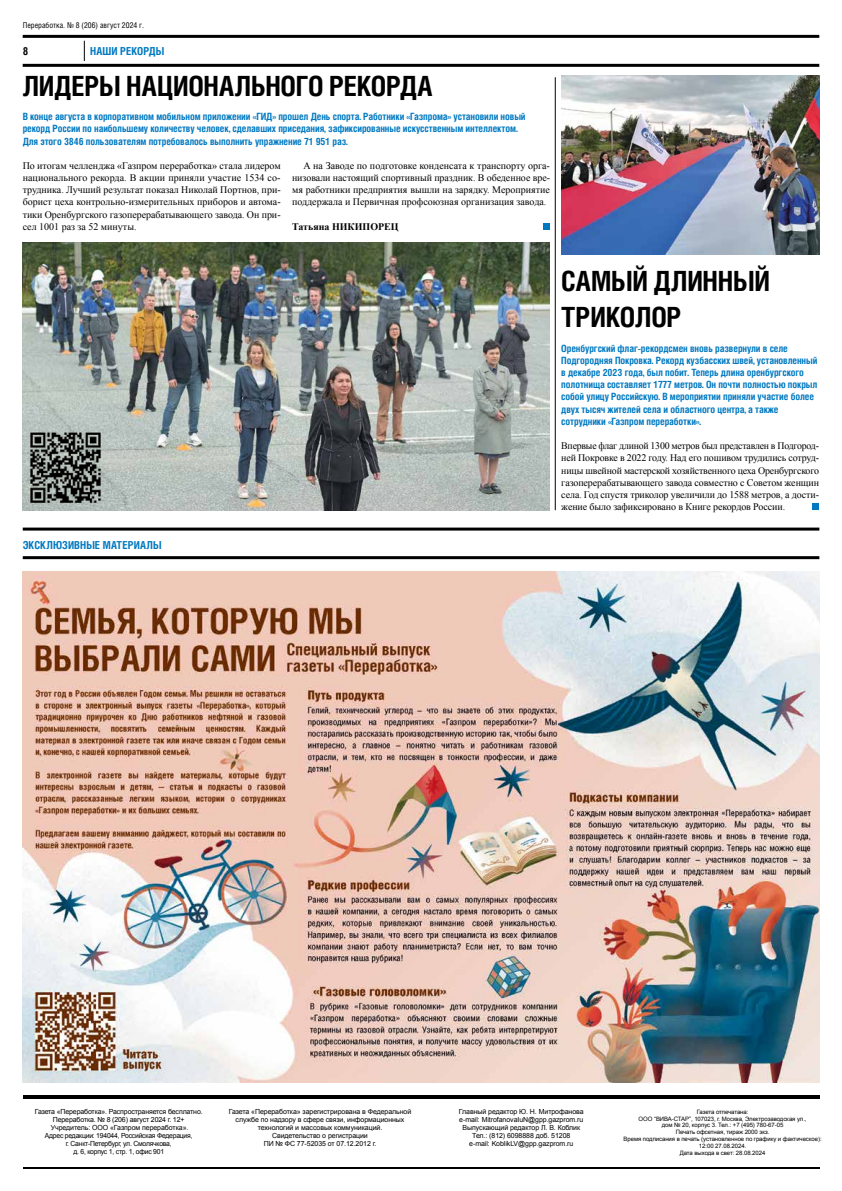
<style>
.page{position:relative;width:842px;height:1191px;background:#fff}
.page>*{position:absolute;margin:0;border:0;box-sizing:border-box;transform-origin:0 0}
.t1{font:700 condensed 27.9px/36.5px "Helios C Cn";letter-spacing:-.01em;color:#000}
.t2{font:700 condensed 11px "Helios";letter-spacing:.005em;color:#0079c1}
.t3{font:700 condensed 11px "Helios";color:#000}
.t4{font:10px/12.2px "Times New Roman";letter-spacing:-.005em;color:#000;text-align:justify}
.t5{font:700 condensed 10px/12.2px "Helios C Cn";letter-spacing:-.01em;color:#0079c1}
.t6{font:700 10px "Times New Roman";color:#000}
.t7{font:condensed 8px "Helios";color:#000}
.t8{font:7px/8px "Arial";letter-spacing:-.01em;color:#000;text-align:center}
.t9{font:7px/8px "Arial";letter-spacing:-.03em;color:#000;text-align:center}
.t10{font:6px/6.8px "Arial";letter-spacing:-.01em;color:#000;text-align:center}
</style>
<div class="page">
<svg style="left:84px;top:41px;width:1px;height:20px"></svg>
<hr style="left:23px;top:64px;width:796px;height:3px;background:#000">
<hr style="left:23px;top:35px;width:796px;height:3px;background:#000">
<hr style="left:23px;top:1167px;width:796px;height:1px;background:#000">
<hr style="left:23px;top:1095px;width:796px;height:3px;background:#000">
<div style="left:543px;top:223px;width:7px;height:7px;background:#0079c1"></div>
<div style="left:812px;top:503px;width:7px;height:7px;background:#0079c1"></div>
<hr style="left:555px;top:77px;width:1px;height:433px;background:#000">
<img style="left:23px;top:242px;width:526px;height:268px">
<img style="left:23px;top:571px;width:796px;height:511px">
<hr style="left:23px;top:556px;width:796px;height:3px;background:#000">
<hr style="left:23px;top:527px;width:796px;height:3px;background:#000">
<img style="left:561px;top:76px;width:258px;height:178px">
<img style="left:23px;top:425px;width:85px;height:85px">
<p class="t7" style="left:23px;top:21px;width:123px">Переработка. № 8 (206) август 2024 г.</p>
<p class="t3" style="left:23px;top:44px;width:7px">8</p>
<p class="t2" style="left:90px;top:44px;width:76px">НАШИ РЕКОРДЫ</p>
<h1 class="t1" style="left:23px;top:67px;width:411px">ЛИДЕРЫ НАЦИОНАЛЬНОГО РЕКОРДА</h1>
<p class="t5" style="left:23px;top:110px;width:504px">В конце августа в корпоративном мобильном приложении «ГИД» прошел День спорта. Работники «Газпрома» установили новый рекорд России по наибольшему количеству человек, сделавших приседания, зафиксированные искусственным интеллектом.<br>Для этого 3846 пользователям потребовалось выполнить упражнение 71 951 раз.</p>
<p class="t4" style="left:23px;top:159px;width:260px">По итогам челленджа «Газпром переработка» стала лидером национального рекорда. В акции приняли участие 1534 со&shy;трудника. Лучший результат показал Николай Портнов, при&shy;борист цеха контрольно-измерительных приборов и автома&shy;тики Оренбургского газоперерабатывающего завода. Он при&shy;сел 1001 раз за 52 минуты.</p>
<p class="t4" style="left:292px;top:159px;width:259px;text-indent:11px">А на Заводе по подготовке конденсата к транспорту орга&shy;низовали настоящий спортивный праздник. В обеденное вре&shy;мя работники предприятия вышли на зарядку. Мероприятие поддержала и Первичная профсоюзная организация завода.</p>
<p class="t6" style="left:292px;top:220px;width:108px">Татьяна НИКИПОРЕЦ</p>
<p class="t2" style="left:23px;top:538px;width:140px">ЭКСКЛЮЗИВНЫЕ МАТЕРИАЛЫ</p>
<h1 class="t1" style="left:561px;top:262px;width:210px">САМЫЙ ДЛИННЫЙ<br>ТРИКОЛОР</h1>
<p class="t5" style="left:561px;top:342px;width:258px">Оренбургский флаг-рекордсмен вновь развернули в селе Подгородняя Покровка. Рекорд кузбасских швей, установленный в декабре 2023 года, был побит. Теперь длина оренбургского полотнища составляет 1777 метров. Он почти полностью покрыл собой улицу Российскую. В мероприятии приняли участие более двух тысяч жителей села и областного центра, а также сотрудники «Газпром переработки».</p>
<p class="t4" style="left:561px;top:439px;width:259px">Впервые флаг длиной 1300 метров был представлен в Подгород&shy;ней Покровке в 2022 году. Над его пошивом трудились сотруд&shy;ницы швейной мастерской хозяйственного цеха Оренбургского газоперерабатывающего завода совместно с Советом женщин села. Год спустя триколор увеличили до 1588 метров, а дости&shy;жение было зафиксировано в Книге рекордов России.</p>
<p class="t9" style="left:35px;top:1108px;width:169px">Газета «Переработка». Распространяется бесплатно.<br>Переработка. № 8 (206) август 2024 г. 12+ Учредитель: ООО «Газпром переработка».<br>Адрес редакции: 194044, Российская Федерация,<br>г. Санкт-Петербург, ул. Смолячкова,<br>д. 6, корпус 1, стр. 1, офис 901</p>
<p class="t8" style="left:229px;top:1108px;width:184px">Газета «Переработка» зарегистрирована в Федеральной службе по надзору в сфере связи, информационных технологий и массовых коммуникаций.<br>Свидетельство о регистрации<br>ПИ № ФС 77-52035 от 07.12.2012 г.</p>
<p class="t8" style="left:459px;top:1108px;width:126px">Главный редактор Ю. Н. Митрофанова e-mail: MitrofanovaIuN@gpp.gazprom.ru Выпускающий редактор Л. В. Коблик Тел.: (812) 6098888 доб. 51208<br>e-mail: KoblikLV@gpp.gazprom.ru</p>
<p class="t10" style="left:623px;top:1108px;width:200px">Газета отпечатана:<br>ООО “ВИВА-СТАР”, 107023, г. Москва, Электрозаводская ул.,<br>дом № 20, корпус 3. Тел.: +7 (495) 780-67-05<br>Печать офсетная, тираж 2000 экз.<br>Время подписания в печать (установленное по графику и фактическое):<br>12:00 27.08.2024.<br>Дата выхода в свет: 28.08.2024</p>
</div>
